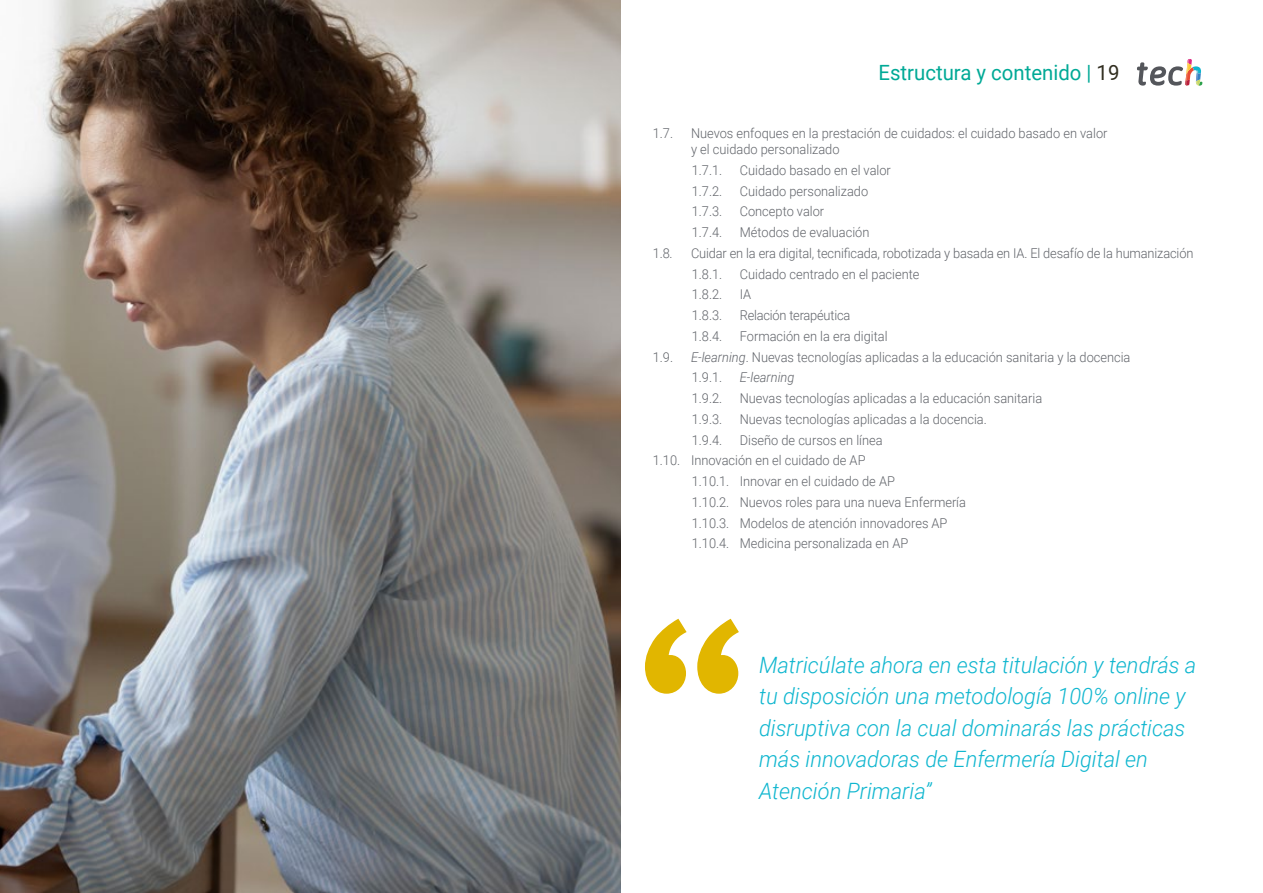
<style>
.page{position:relative;width:1263px;height:893px;background:#fff}
.page>*{position:absolute;margin:0;border:0;box-sizing:border-box;transform-origin:0 0}
.t1{font:italic 300 22.5px/31.5px "Roboto";color:#0fb6cf}
.t2{font:21px "Roboto";color:#00a996}
.t3{font:300 13.5px/20.7px "Roboto";color:#61646a;scale:.95 1}
.t4{font:italic 300 13.5px "Roboto";color:#61646a;scale:.95 1}
.s1{color:#312e20}
.s2{font-style:italic}
</style>
<div class="page">
<svg style="left:1137px;top:59px;width:65px;height:27px"></svg>
<img style="left:0;top:0;width:621px;height:893px">
<svg style="left:645px;top:618px;width:94px;height:76px"></svg>
<h2 class="t2" style="left:878px;top:57px;width:242px">Estructura y contenido | <span class="s1">19</span></h2>
<p class="t3" style="left:653px;top:122px;width:23px">1.7.</p>
<p class="t3" style="left:691px;top:124px;width:440px;line-height:16.5px">Nuevos enfoques en la prestación de cuidados: el cuidado basado en valor y el cuidado personalizado</p>
<p class="t3" style="left:692px;top:159px;width:34px">1.7.1.</p>
<p class="t3" style="left:740px;top:159px;width:161px">Cuidado basado en el valor</p>
<p class="t3" style="left:692px;top:180px;width:34px">1.7.2.</p>
<p class="t3" style="left:740px;top:180px;width:137px">Cuidado personalizado</p>
<p class="t3" style="left:692px;top:201px;width:34px">1.7.3.</p>
<p class="t3" style="left:740px;top:201px;width:90px">Concepto valor</p>
<p class="t3" style="left:692px;top:222px;width:34px">1.7.4.</p>
<p class="t3" style="left:740px;top:222px;width:138px">Métodos de evaluación</p>
<p class="t3" style="left:653px;top:242px;width:23px">1.8.</p>
<p class="t3" style="left:691px;top:242px;width:530px">Cuidar en la era digital, tecnificada, robotizada y basada en IA. El desafío de la humanización<br>1.8.1.</p>
<p class="t3" style="left:740px;top:263px;width:191px">Cuidado centrado en el paciente</p>
<p class="t3" style="left:692px;top:284px;width:34px">1.8.2.</p>
<p class="t3" style="left:740px;top:284px;width:14px">IA</p>
<p class="t3" style="left:692px;top:305px;width:34px">1.8.3.</p>
<p class="t3" style="left:740px;top:305px;width:118px">Relación terapéutica</p>
<p class="t3" style="left:692px;top:325px;width:34px">1.8.4.</p>
<p class="t3" style="left:740px;top:325px;width:157px">Formación en la era digital</p>
<p class="t3" style="left:653px;top:346px;width:23px">1.9.</p>
<p class="t3" style="left:691px;top:346px;width:464px"><span class="s2">E-learning</span>. Nuevas tecnologías aplicadas a la educación sanitaria y la docencia<br>1.9.1.</p>
<p class="t4" style="left:740px;top:368px;width:59px">E-learning</p>
<p class="t3" style="left:692px;top:388px;width:34px">1.9.2.</p>
<p class="t3" style="left:740px;top:388px;width:320px">Nuevas tecnologías aplicadas a la educación sanitaria</p>
<p class="t3" style="left:692px;top:408px;width:34px">1.9.3.</p>
<p class="t3" style="left:740px;top:408px;width:262px">Nuevas tecnologías aplicadas a la docencia.</p>
<p class="t3" style="left:692px;top:429px;width:34px">1.9.4.</p>
<p class="t3" style="left:653px;top:429px;width:244px;text-indent:87px">Diseño de cursos en línea<br>1.10. Innovación en el cuidado de AP</p>
<p class="t3" style="left:692px;top:471px;width:290px">1.10.1. Innovar en el cuidado de AP<br>1.10.2. Nuevos roles para una nueva Enfermería 1.10.3. Modelos de atención innovadores AP 1.10.4. Medicina personalizada en AP</p>
<h1 class="t1" style="left:759px;top:648px;width:439px">Matricúlate ahora en esta titulación y tendrás a tu disposición una metodología 100% online y disruptiva con la cual dominarás las prácticas más innovadoras de Enfermería Digital en Atención Primaria”</h1>
</div>
